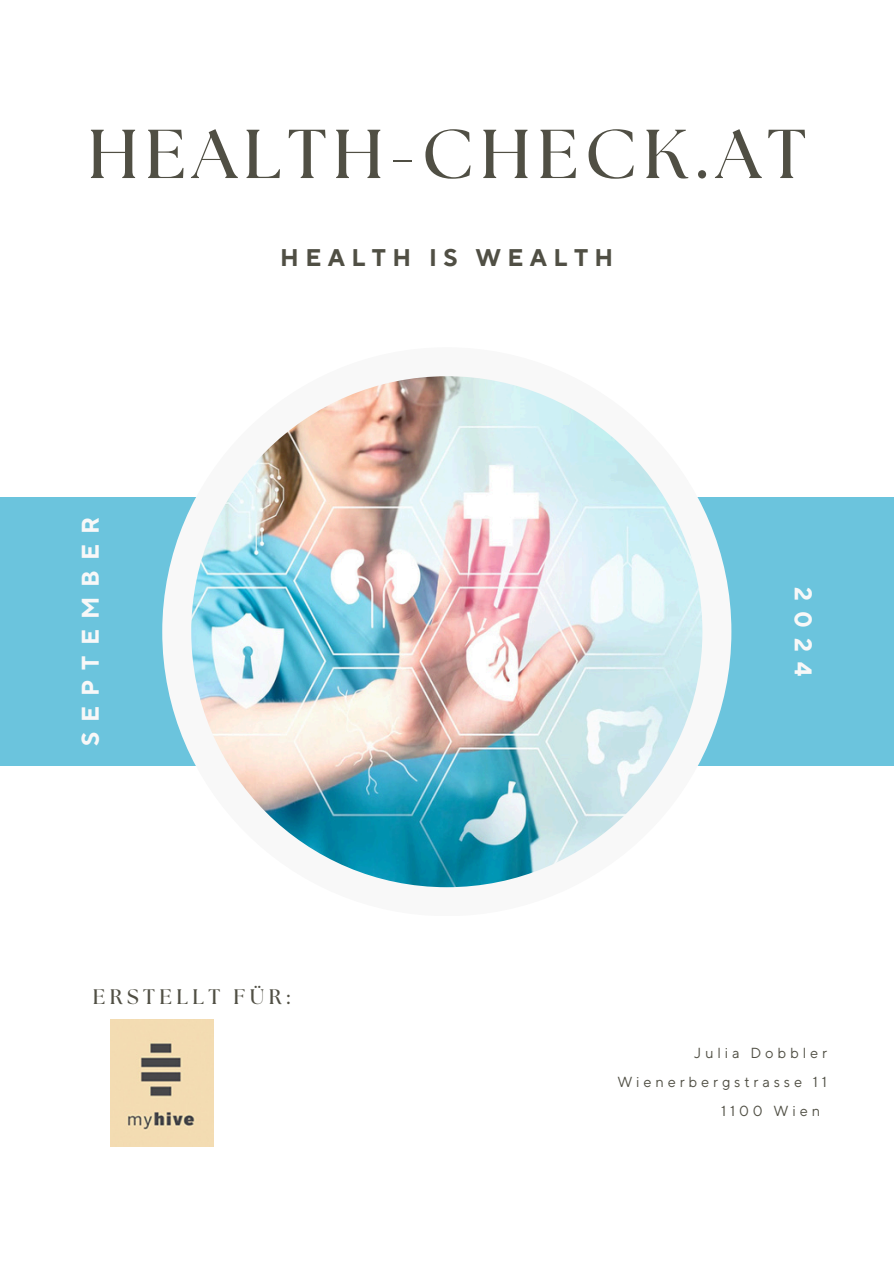
<style>
.page{position:relative;width:894px;height:1264px;background:#fff}
.page>*{position:absolute;margin:0;border:0;box-sizing:border-box;transform-origin:0 0}
.t1{font:700 69px "The Seasons";letter-spacing:.095em;color:#504f44}
.t2{font:700 24px "TT Norms Pro";letter-spacing:.265em;color:#504f44}
.t3{font:700 24px "TT Norms Pro";letter-spacing:.42em;color:#f8f8f8}
.t4{font:700 21px "The Seasons";letter-spacing:.215em;color:#504f44}
.t5{font:14.55px "TT Norms Pro";letter-spacing:.265em;color:#504f44}
</style>
<div class="page">
<div style="left:0;top:497px;width:893px;height:268px;background:#6bc4dd"></div>
<div style="left:162px;top:347px;width:569px;height:569px;background:#f8f8f8;border-radius:50%"></div>
<img style="left:191px;top:376px;width:511px;height:511px;border-radius:50%">
<img style="left:110px;top:1019px;width:104px;height:127px">
<p class="t1" style="left:88px;top:123px;width:719px">HEALTH-CHECK.AT</p>
<h2 class="t3" style="left:76px;top:746px;width:230px;rotate:-90deg">SEPTEMBER</h2>
<h2 class="t2" style="left:280px;top:243px;width:334px">HEALTH IS WEALTH</h2>
<p class="t4" style="left:93px;top:987px;width:199px">ERSTELLT FÜR:</p>
<h3 class="t3" style="left:817px;top:587px;width:90px;rotate:90deg">2024</h3>
<p class="t5" style="left:693px;top:1043px;width:134px">Julia Dobbler</p>
<p class="t5" style="left:617px;top:1072px;width:211px">Wienerbergstrasse 11</p>
<p class="t5" style="left:721px;top:1102px;width:100px">1100 Wien</p>
</div>
